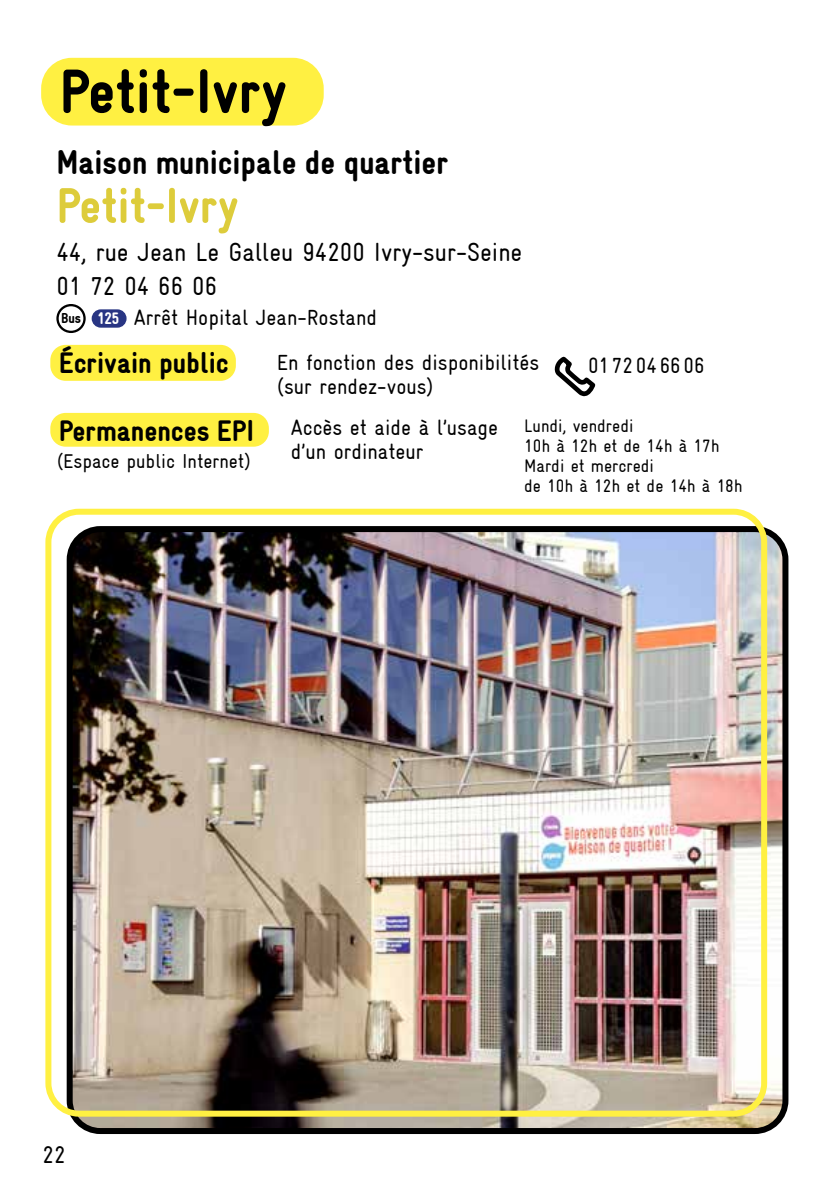
<style>
.page{position:relative;width:840px;height:1191px;background:#fff}
.page>*{position:absolute;margin:0;border:0;box-sizing:border-box;transform-origin:0 0}
.t1{font:900 condensed 62.4px "Gravur";color:#000}
.t2{font:900 condensed 50px "Gravur";color:#ddcc3b}
.t3{font:900 condensed 34px "Gravur";color:#000}
.t4{font:900 condensed 30px "Gravur";color:#000}
.t5{font:condensed 26px/34px "Gravur";color:#000}
.t6{font:condensed 24px "Gravur";color:#000}
.t7{font:condensed 22px/24px "Gravur";color:#000}
.t8{font:condensed 20px "Gravur";color:#000}
.t9{font:condensed 18px/20px "Gravur";color:#000}
.t10{font:900 condensed 14.6px "Gravur";color:#000}
.s1{font-size:16.8px;color:#fff}
</style>
<div class="page">
<div style="left:41px;top:58px;width:282px;height:67px;background:#fff042;border-radius:31px"></div>
<img style="left:74px;top:533px;width:707px;height:594px">
<div style="left:67px;top:526px;width:721px;height:608px;border:6px solid #000;border-radius:31px"></div>
<div style="left:45px;top:509px;width:721px;height:607px;border:6px solid #fff042;border-radius:31px"></div>
<div style="left:50px;top:345px;width:186px;height:36px;background:#fff042;border-radius:15px"></div>
<svg style="left:554px;top:356px;width:42px;height:41px"></svg>
<div style="left:56px;top:304px;width:30px;height:29px;border:2px solid #000;border-radius:50%"></div>
<div style="left:92px;top:309px;width:34px;height:19px;background:#283583;border-radius:9px"></div>
<div style="left:50px;top:413px;width:219px;height:34px;background:#fff042;border-radius:15px"></div>
<h1 class="t1" style="left:59px;top:57px;width:229px">Petit-Ivry</h1>
<h3 class="t3" style="left:56px;top:144px;width:393px">Maison municipale de quartier</h3>
<h2 class="t2" style="left:56px;top:178px;width:183px">Petit-Ivry</h2>
<p class="t5" style="left:56px;top:235px;width:467px">44, rue Jean Le Galleu 94200 Ivry-sur-Seine<br>01 72 04 66 06</p>
<p class="t7" style="left:134px;top:305px;width:245px">Arrêt Hopital Jean-Rostand</p>
<h3 class="t4" style="left:59px;top:346px;width:171px">Écrivain public</h3>
<p class="t7" style="left:277px;top:351px;width:263px">En fonction des disponibilités (sur rendez-vous)</p>
<p class="t7" style="left:587px;top:354px;width:118px">01 72 04 66 06</p>
<p class="t10" style="left:61px;top:310px;width:60px">Bus <span class="s1">125</span></p>
<h3 class="t4" style="left:59px;top:414px;width:197px">Permanences EPI</h3>
<p class="t8" style="left:57px;top:449px;width:195px">(Espace public Internet)</p>
<p class="t7" style="left:291px;top:415px;width:208px">Accès et aide à l’usage d’un ordinateur</p>
<p class="t9" style="left:524px;top:415px;width:220px">Lundi, vendredi<br>10h à 12h et de 14h à 17h<br>Mardi et mercredi<br>de 10h à 12h et de 14h à 18h</p>
<p class="t6" style="left:43px;top:1140px;width:25px">22</p>
</div>
